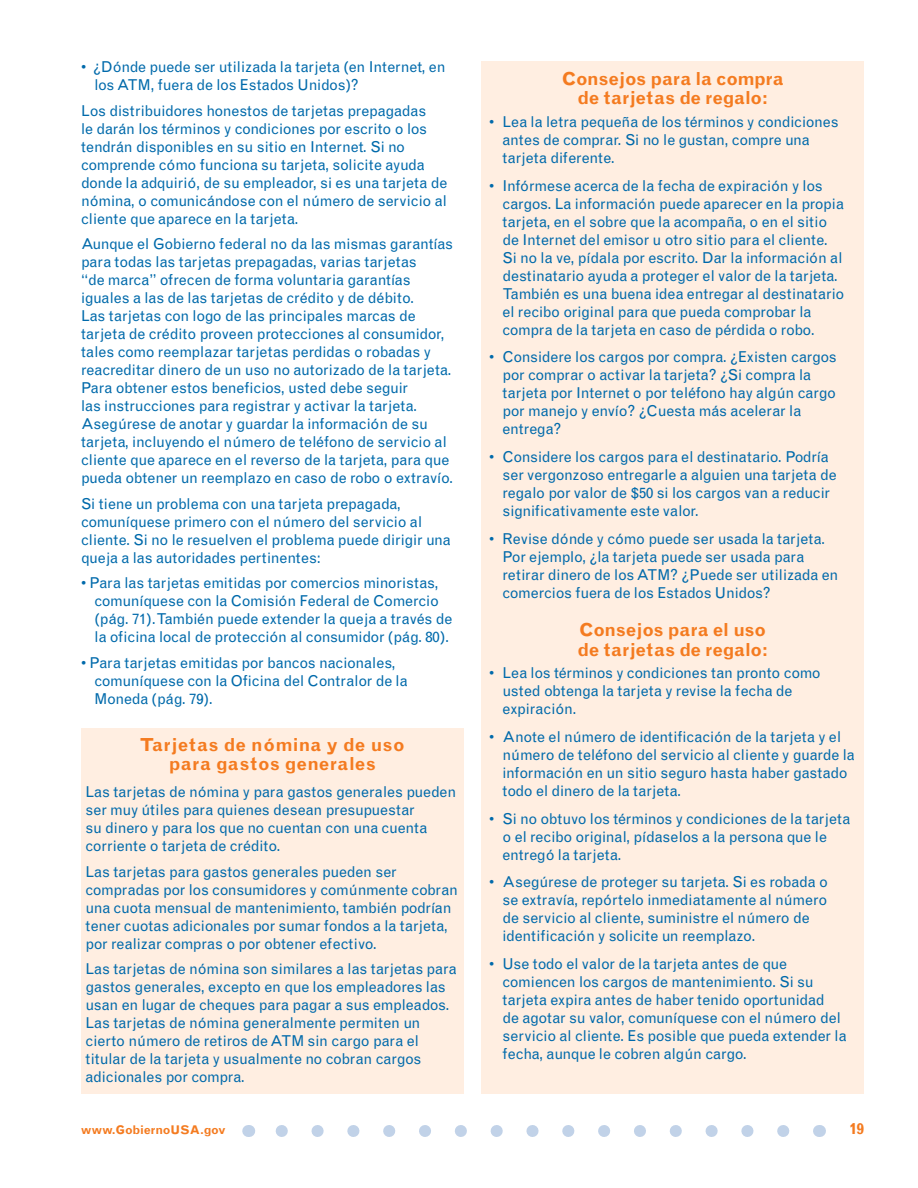
<style>
.page{position:relative;width:918px;height:1188px;background:#fff}
.page>*{position:absolute;margin:0;border:0;box-sizing:border-box;transform-origin:0 0}
.t1{font:700 18px/19.5px "Grotesque";letter-spacing:.005em;color:#f47b20;text-align:center}
.t2{font:700 18px/19.5px "Grotesque";letter-spacing:.025em;color:#f47b20;text-align:center}
.t3{font:15px/18px "Grotesque";letter-spacing:-.01em;color:#006aab}
.t4{font:700 15px "Grotesque";color:#f47b20}
.t5{font:700 12px "Grotesque";color:#f47b20}
</style>
<div class="page">
<svg style="left:275px;top:1125px;width:508px;height:12px"></svg>
<svg style="left:819px;top:1125px;width:1px;height:12px"></svg>
<svg style="left:248px;top:1125px;width:1px;height:12px"></svg>
<div style="left:482px;top:61px;width:382px;height:1033px;background:#ffeee1"></div>
<div style="left:81px;top:728px;width:383px;height:366px;background:#ffeee1"></div>
<p class="t3" style="left:94px;top:58px;width:353px;text-indent:-14px">• ¿Dónde puede ser utilizada la tarjeta (en Internet, en los ATM, fuera de los Estados Unidos)?</p>
<p class="t3" style="left:81px;top:101px;width:368px">Los distribuidores honestos de tarjetas prepagadas<br>le darán los términos y condiciones por escrito o los tendrán disponibles en su sitio en Internet. Si no comprende cómo funciona su tarjeta, solicite ayuda donde la adquirió, de su empleador, si es una tarjeta de nómina, o comunicándose con el número de servicio al cliente que aparece en la tarjeta.</p>
<p class="t3" style="left:81px;top:235px;width:374px">Aunque el Gobierno federal no da las mismas garantías para todas las tarjetas prepagadas, varias tarjetas<br>“de marca” ofrecen de forma voluntaria garantías iguales a las de las tarjetas de crédito y de débito.<br>Las tarjetas con logo de las principales marcas de tarjeta de crédito proveen protecciones al consumidor, tales como reemplazar tarjetas perdidas o robadas y reacreditar dinero de un uso no autorizado de la tarjeta.<br>Para obtener estos beneficios, usted debe seguir<br>las instrucciones para registrar y activar la tarjeta.<br>Asegúrese de anotar y guardar la información de su tarjeta, incluyendo el número de teléfono de servicio al cliente que aparece en el reverso de la tarjeta, para que pueda obtener un reemplazo en caso de robo o extravío.</p>
<p class="t3" style="left:81px;top:494px;width:371px">Si tiene un problema con una tarjeta prepagada, comuníquese primero con el número del servicio al cliente. Si no le resuelven el problema puede dirigir una queja a las autoridades pertinentes:</p>
<p class="t3" style="left:94px;top:574px;width:360px;text-indent:-14px">• Para las tarjetas emitidas por comercios minoristas, comuníquese con la Comisión Federal de Comercio (pág. 71). También puede extender la queja a través de la oficina local de protección al consumidor (pág. 80).</p>
<p class="t3" style="left:94px;top:653px;width:315px;text-indent:-14px">• Para tarjetas emitidas por bancos nacionales, comuníquese con la Oficina del Contralor de la<br>Moneda (pág. 79).</p>
<p class="t2" style="left:140px;top:735px;width:266px">Tarjetas de nómina y de uso para gastos generales</p>
<p class="t3" style="left:86px;top:783px;width:372px">Las tarjetas de nómina y para gastos generales pueden ser muy útiles para quienes desean presupuestar<br>su dinero y para los que no cuentan con una cuenta corriente o tarjeta de crédito.</p>
<p class="t3" style="left:86px;top:863px;width:374px">Las tarjetas para gastos generales pueden ser compradas por los consumidores y comúnmente cobran una cuota mensual de mantenimiento, también podrían tener cuotas adicionales por sumar fondos a la tarjeta, por realizar compras o por obtener efectivo.</p>
<p class="t3" style="left:86px;top:960px;width:373px">Las tarjetas de nómina son similares a las tarjetas para gastos generales, excepto en que los empleadores las usan en lugar de cheques para pagar a sus empleados.<br>Las tarjetas de nómina generalmente permiten un cierto número de retiros de ATM sin cargo para el titular de la tarjeta y usualmente no cobran cargos adicionales por compra.</p>
<p class="t1" style="left:562px;top:69px;width:223px">Consejos para la compra de tarjetas de regalo:</p>
<p class="t3" style="left:502px;top:113px;width:338px;text-indent:-14px">• Lea la letra pequeña de los términos y condiciones antes de comprar. Si no le gustan, compre una tarjeta diferente.</p>
<p class="t3" style="left:502px;top:176px;width:344px;text-indent:-14px">• Infórmese acerca de la fecha de expiración y los cargos. La información puede aparecer en la propia tarjeta, en el sobre que la acompaña, o en el sitio de Internet del emisor u otro sitio para el cliente.<br>Si no la ve, pídala por escrito. Dar la información al destinatario ayuda a proteger el valor de la tarjeta.<br>También es una buena idea entregar al destinatario el recibo original para que pueda comprobar la compra de la tarjeta en caso de pérdida o robo.</p>
<p class="t3" style="left:502px;top:348px;width:336px;text-indent:-14px">• Considere los cargos por compra. ¿Existen cargos por comprar o activar la tarjeta? ¿Si compra la tarjeta por Internet o por teléfono hay algún cargo por manejo y envío? ¿Cuesta más acelerar la entrega?</p>
<p class="t3" style="left:502px;top:448px;width:336px;text-indent:-14px">• Considere los cargos para el destinatario. Podría ser vergonzoso entregarle a alguien una tarjeta de regalo por valor de $50 si los cargos van a reducir significativamente este valor.</p>
<p class="t3" style="left:502px;top:530px;width:337px;text-indent:-14px">• Revise dónde y cómo puede ser usada la tarjeta.<br>Por ejemplo, ¿la tarjeta puede ser usada para retirar dinero de los ATM? ¿Puede ser utilizada en comercios fuera de los Estados Unidos?</p>
<p class="t1" style="left:578px;top:620px;width:192px;text-align:left">Consejos para el uso de tarjetas de regalo:</p>
<p class="t3" style="left:502px;top:664px;width:320px;text-indent:-14px">• Lea los términos y condiciones tan pronto como usted obtenga la tarjeta y revise la fecha de expiración.</p>
<p class="t3" style="left:502px;top:728px;width:354px;text-indent:-14px">• Anote el número de identificación de la tarjeta y el número de teléfono del servicio al cliente y guarde la información en un sitio seguro hasta haber gastado todo el dinero de la tarjeta.</p>
<p class="t3" style="left:502px;top:809px;width:349px;text-indent:-14px">• Si no obtuvo los términos y condiciones de la tarjeta o el recibo original, pídaselos a la persona que le entregó la tarjeta.</p>
<p class="t3" style="left:502px;top:873px;width:327px;text-indent:-14px">• Asegúrese de proteger su tarjeta. Si es robada o se extravía, repórtelo inmediatamente al número de servicio al cliente, suministre el número de identificación y solicite un reemplazo.</p>
<p class="t3" style="left:502px;top:955px;width:346px;text-indent:-14px">• Use todo el valor de la tarjeta antes de que comiencen los cargos de mantenimiento. Si su tarjeta expira antes de haber tenido oportunidad<br>de agotar su valor, comuníquese con el número del servicio al cliente. Es posible que pueda extender la fecha, aunque le cobren algún cargo.</p>
<p class="t5" style="left:81px;top:1123px;width:147px">www.GobiernoUSA.gov</p>
<p class="t4" style="left:850px;top:1120px;width:16px">19</p>
</div>
